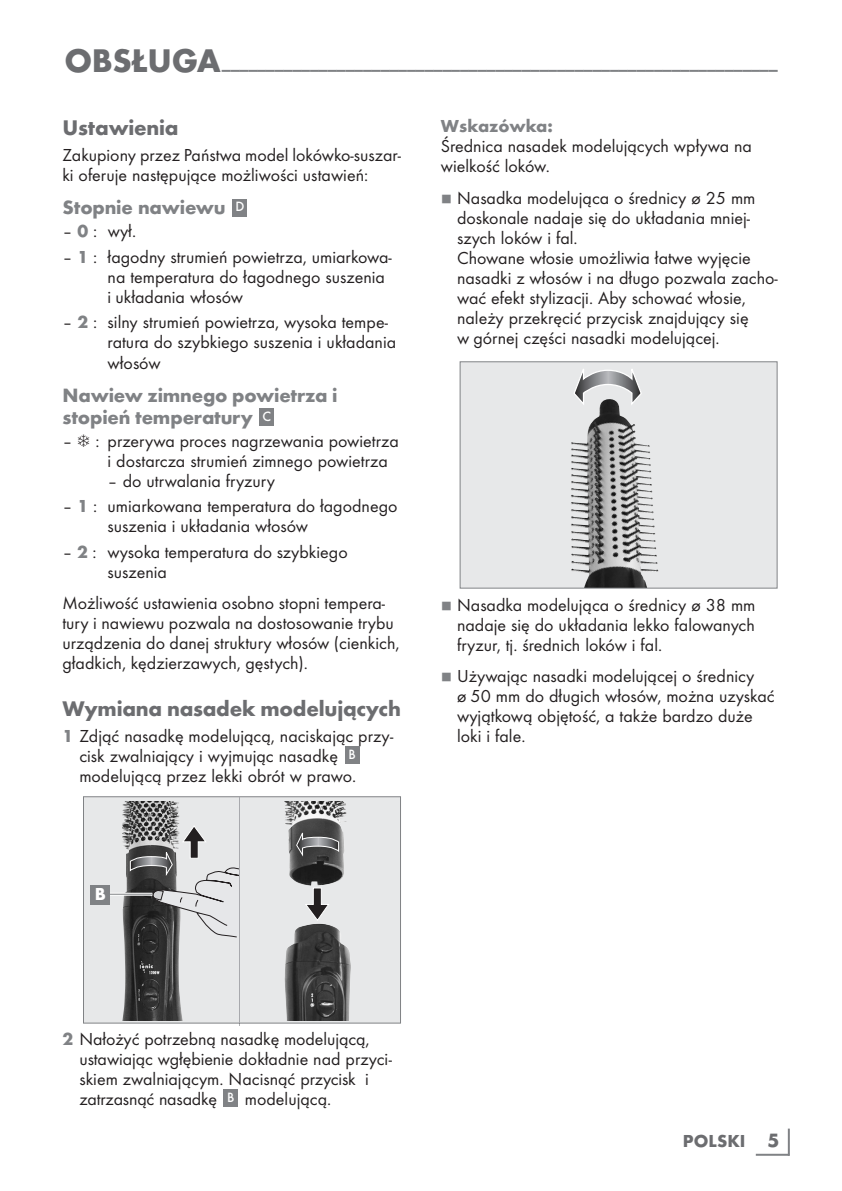
<style>
.page{position:relative;width:842px;height:1191px;background:#fff}
.page>*{position:absolute;margin:0;border:0;box-sizing:border-box;transform-origin:0 0}
.t1{font:700 22px "Futura TOT";letter-spacing:-.01em;color:#6c6d70}
.t2{font:700 20px/22px "Futura TOT";letter-spacing:-.01em;color:#808285}
.t3{font:18px/20px "Futura TOT Boo";color:#231f20}
.t4{font:700 18px "Futura TOT";color:#808285}
.t5{font:700 18px "Futura TOT";color:#6c6d70}
.t6{font:700 18px "Futura TOT";color:#fff}
.t7{font:500 14px "Futura TOT";color:#fff}
.t8{font:8px "Grund Son Se";color:#808285}
.s1{font-size:34px;color:#6c6d70}
.s2{font-family:"Futura TOT";font-weight:700;color:#808285}
.s3{font-size:20px}
</style>
<div class="page">
<hr style="left:788px;top:1128px;width:2px;height:27px;background:#808285">
<hr style="left:756px;top:1153px;width:33px;height:2px;background:#808285">
<div style="left:345px;top:747px;width:14px;height:17px;background:#808285"></div>
<div style="left:224px;top:1089px;width:14px;height:17px;background:#808285"></div>
<div style="left:260px;top:409px;width:14px;height:17px;background:#808285"></div>
<div style="left:233px;top:199px;width:14px;height:17px;background:#808285"></div>
<div style="left:84px;top:797px;width:316px;height:225px;background:#e7e8e9"></div>
<div style="left:83px;top:796px;width:318px;height:227px;border:1px solid #808285"></div>
<img style="left:127px;top:802px;width:53px;height:18px">
<svg style="left:130px;top:824px;width:108px;height:115px"></svg>
<img style="left:284px;top:802px;width:67px;height:219px">
<svg style="left:304px;top:887px;width:26px;height:34px"></svg>
<svg style="left:296px;top:832px;width:43px;height:25px"></svg>
<hr style="left:240px;top:797px;width:1px;height:225px;background:#a8a9ad">
<hr style="left:107px;top:892px;width:45px;height:3px;background:#fff">
<hr style="left:107px;top:893px;width:45px;height:1px;background:#808285">
<div style="left:90px;top:884px;width:20px;height:20px;background:#808285"></div>
<div style="left:460px;top:362px;width:317px;height:226px;background:#e7e8e9"></div>
<img style="left:571px;top:407px;width:84px;height:179px">
<svg style="left:574px;top:369px;width:68px;height:38px"></svg>
<div style="left:460px;top:361px;width:317px;height:227px;border:1px solid #808285"></div>
<p class="t4" style="left:64px;top:56px;width:715px"><span class="s1">OBSŁUGA</span>_______________________________________________________________</p>
<p class="t1" style="left:62px;top:119px;width:118px">Ustawienia</p>
<p class="t3" style="left:62px;top:146px;width:340px">Zakupiony przez Państwa model lokówko-suszar&shy;ki oferuje następujące możliwości ustawień:</p>
<p class="t2" style="left:62px;top:198px;width:165px">Stopnie nawiewu</p>
<p class="t3" style="left:62px;top:223px;width:75px">– <span class="s2">0</span> : wył.</p>
<p class="t3" style="left:108px;top:248px;width:286px;text-indent:-45px">– <span class="s2">1</span> : łagodny strumień powietrza, umiarkowa&shy;na temperatura do łagodnego suszenia i układania włosów</p>
<p class="t3" style="left:108px;top:314px;width:290px;text-indent:-45px">– <span class="s2">2</span> : silny strumień powietrza, wysoka tempe&shy;ratura do szybkiego suszenia i układania włosów</p>
<p class="t2" style="left:62px;top:386px;width:277px">Nawiew zimnego powietrza i stopień temperatury</p>
<p class="t3" style="left:108px;top:432px;width:293px;text-indent:-45px">– ❄ : przerywa proces nagrzewania powietrza i dostarcza strumień zimnego powietrza</p>
<p class="t3" style="left:108px;top:472px;width:169px">– do utrwalania fryzury</p>
<p class="t3" style="left:108px;top:498px;width:291px;text-indent:-45px">– <span class="s2">1</span> : umiarkowana temperatura do łagodnego suszenia i układania włosów</p>
<p class="t3" style="left:108px;top:543px;width:242px;text-indent:-45px">– <span class="s2">2</span> : wysoka temperatura do szybkiego suszenia</p>
<p class="t3" style="left:62px;top:595px;width:339px">Możliwość ustawienia osobno stopni tempera - tury i nawiewu pozwala na dostosowanie trybu urządzenia do danej struktury włosów (cienkich, gładkich, kędzierzawych, gęstych).</p>
<p class="t1" style="left:62px;top:700px;width:340px">Wymiana nasadek modelujących</p>
<p class="t3" style="left:79px;top:727px;width:316px;text-indent:-17px"><span class="s2">1</span> Zdjąć nasadkę modelującą, naciskając przy&shy;cisk zwalniający i wyjmując nasadkę modelującą przez lekki obrót w prawo.</p>
<p class="t7" style="left:235px;top:201px;width:10px">D</p>
<p class="t7" style="left:262px;top:411px;width:10px">C</p>
<p class="t7" style="left:348px;top:748px;width:9px">B</p>
<p class="t4" style="left:441px;top:119px;width:114px">Wskazówka:</p>
<p class="t3" style="left:441px;top:138px;width:313px">Średnica nasadek modelujących wpływa na wielkość loków.</p>
<p class="t8" style="left:441px;top:194px;width:13px">7</p>
<p class="t3" style="left:457px;top:189px;width:322px">Nasadka modelująca o średnicy ø 25 mm doskonale nadaje się do układania mniej&shy;szych loków i fal.<br>Chowane włosie umożliwia łatwe wyjęcie nasadki z włosów i na długo pozwala zacho&shy;wać efekt stylizacji. Aby schować włosie, należy przekręcić przycisk znajdujący się<br>w górnej części nasadki modelującej.</p>
<p class="t8" style="left:441px;top:601px;width:13px">7</p>
<p class="t3" style="left:457px;top:596px;width:300px;text-align:justify">Nasadka modelująca o średnicy ø 38 mm nadaje się do układania lekko falowanych fryzur, tj. średnich loków i fal.</p>
<p class="t8" style="left:441px;top:673px;width:13px">7</p>
<p class="t3" style="left:457px;top:668px;width:319px">Używając nasadki modelującej o średnicy<br>ø 50 mm do długich włosów, można uzyskać wyjątkową objętość, a także bardzo duże loki i fale.</p>
<p class="t6" style="left:95px;top:886px;width:13px">B</p>
<p class="t3" style="left:79px;top:1030px;width:314px;text-indent:-17px"><span class="s2">2</span> Nałożyć potrzebną nasadkę modelującą, ustawiając wgłębienie dokładnie nad przyci&shy;skiem zwalniającym. Nacisnąć przycisk i zatrzasnąć nasadkę</p>
<p class="t3" style="left:245px;top:1090px;width:88px">modelującą.</p>
<p class="t7" style="left:227px;top:1091px;width:9px">B</p>
<p class="t5" style="left:683px;top:1134px;width:98px">POLSKI <span class="s3">5</span></p>
</div>
